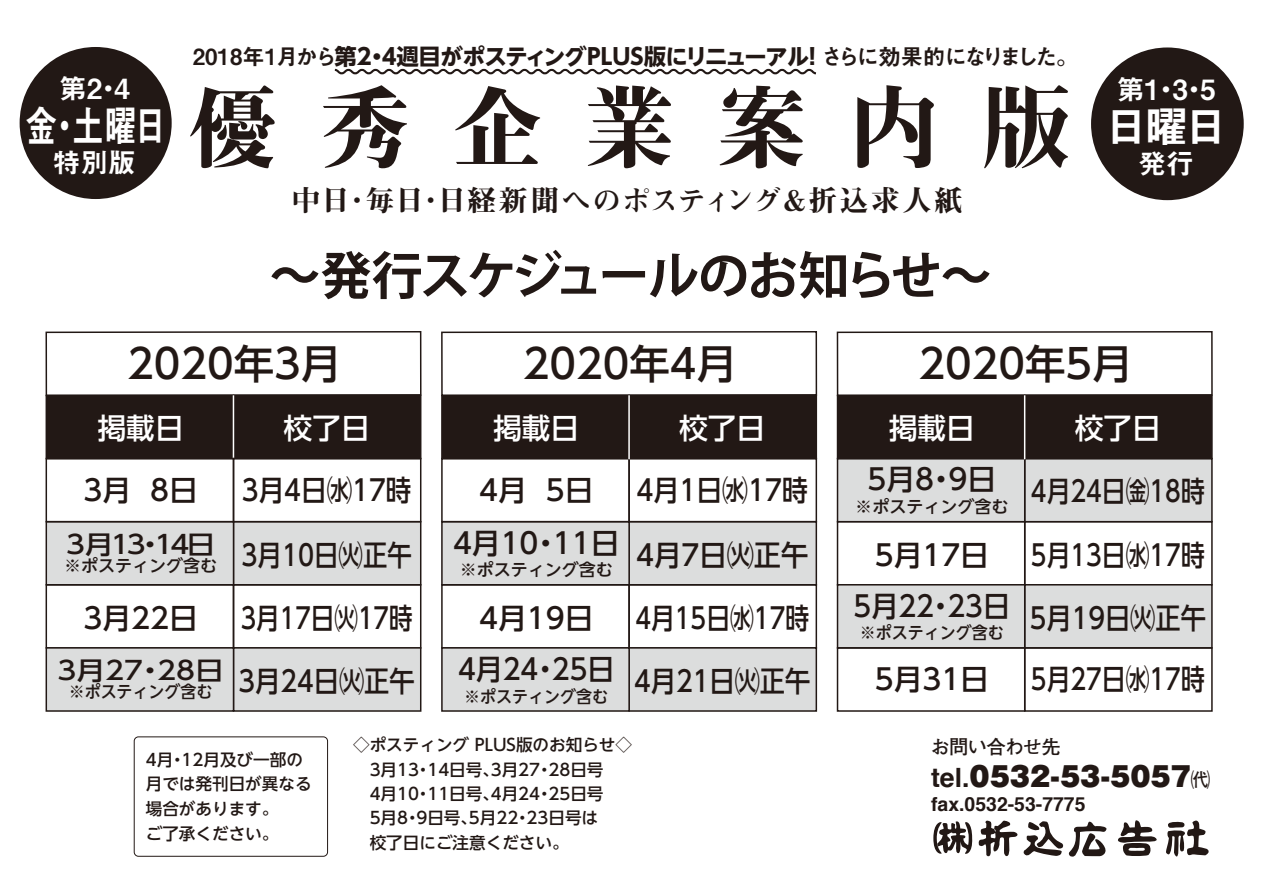
<style>
.page{position:relative;width:1263px;height:893px;background:#fff}
.page>*{position:absolute;margin:0;border:0;box-sizing:border-box;transform-origin:0 0}
.t1{font:90.15px "Midashi Min Pro MA31";letter-spacing:.465em;color:#221815}
.t2{font:700 51px "Koz Go Pr 6 N";letter-spacing:-.075em;color:#221815}
.t3{font:43.5px "Midashi Go Pro MB31";color:#fff}
.t4{font:43.2px "Midashi Go Pro MB31";color:#fff;scale:.75 1}
.t5{font:500 40.35px "UD Shin Go NT Pro";color:#221815}
.t6{font:500 28.65px/51.3px "UD Shin Go NT Pro";color:#221815;text-align:center}
.t7{font:500 28.65px "UD Shin Go NT Pro";color:#221815;scale:.83 1}
.t8{font:28.65px "Midashi Min Pro MA31";letter-spacing:.035em;color:#221815}
.t9{font:500 28.65px "UD Shin Go NT Pro";color:#fff}
.t10{font:500 28.65px "UD Shin Go NT Pro";color:#221815;scale:.82 1}
.t11{font:500 28.65px "UD Shin Go NT Pro";color:#221815;scale:.9 1}
.t12{font:500 28.65px "UD Shin Go NT Pro";color:#221815;scale:.94 1}
.t13{font:500 28.65px "UD Shin Go NT Pro";color:#221815;scale:.89 1}
.t14{font:500 28.65px "UD Shin Go NT Pro";color:#221815;scale:.85 1}
.t15{font:500 28.65px "UD Shin Go NT Pro";color:#221815;scale:.95 1}
.t16{font:27.9px "Midashi Go Pro MB31";color:#fff}
.t17{font:27.75px "Midashi Go Pro MB31";color:#fff}
.t18{font:900 26.55px "Gothic MB101 Pro";color:#221815}
.t19{font:500 25.35px "UD Shin Go NT Pro";color:#221815;scale:1.13 1}
.t20{font:700 22.35px "UD Shin Go NT Pro";letter-spacing:-.035em;color:#221815}
.t21{font:700 19.35px "Helvetica";color:#221815}
.t22{font:700 19.35px "Futo Go B101 Pro";letter-spacing:-.04em;color:#221815}
.t23{font:500 16.95px "UD Shin Go NT Pro";color:#221815;scale:.94 1}
.t24{font:500 16.95px "UD Shin Go NT Pro";color:#221815}
.t25{font:500 16.65px/24.5px "UD Shin Go NT Pro";color:#221815}
.s1{font-family:"Midashi Go Pro MB31";font-weight:400}
.s2{font-family:"Helvetica";font-weight:700}
.s3{font-family:"Futo Go B101 Pro";font-weight:700;font-size:19.35px}
</style>
<div class="page">
<svg style="left:1118px;top:820px;width:39px;height:36px"></svg>
<svg style="left:933px;top:820px;width:174px;height:37px"></svg>
<svg style="left:1166px;top:820px;width:43px;height:37px"></svg>
<div style="left:20px;top:47px;width:152px;height:152px;background:#221815;border-radius:50%"></div>
<div style="left:1091px;top:47px;width:153px;height:153px;background:#221815;border-radius:50%"></div>
<div style="left:134px;top:736px;width:194px;height:121px;border:1px solid #221815;border-radius:4px"></div>
<svg style="left:334px;top:68px;width:483px;height:7px"></svg>
<div style="left:46px;top:395px;width:188px;height:64px;background:#221815"></div>
<div style="left:233px;top:395px;width:188px;height:64px;background:#221815"></div>
<svg style="left:45px;top:331px;width:377px;height:66px"></svg>
<hr style="left:233px;top:395px;width:1px;height:64px;background:#fff">
<div style="left:628px;top:521px;width:189px;height:64px;background:#dcdddd"></div>
<div style="left:441px;top:521px;width:189px;height:64px;background:#dcdddd"></div>
<div style="left:628px;top:458px;width:189px;height:64px;border:2px solid #221815"></div>
<div style="left:441px;top:458px;width:189px;height:64px;border:2px solid #221815"></div>
<div style="left:628px;top:584px;width:189px;height:65px;border:2px solid #221815"></div>
<div style="left:441px;top:584px;width:189px;height:65px;border:2px solid #221815"></div>
<div style="left:628px;top:647px;width:189px;height:65px;background:#dcdddd;border:2px solid #221815"></div>
<div style="left:441px;top:647px;width:189px;height:65px;background:#dcdddd;border:2px solid #221815"></div>
<div style="left:441px;top:395px;width:189px;height:64px;background:#221815"></div>
<div style="left:628px;top:395px;width:189px;height:64px;background:#221815"></div>
<svg style="left:441px;top:331px;width:377px;height:66px"></svg>
<hr style="left:628px;top:395px;width:2px;height:64px;background:#fff">
<div style="left:1024px;top:458px;width:189px;height:64px;background:#dcdddd;border:2px solid #221815"></div>
<div style="left:837px;top:458px;width:188px;height:64px;background:#dcdddd;border:2px solid #221815"></div>
<div style="left:1024px;top:584px;width:189px;height:65px;background:#dcdddd;border:2px solid #221815"></div>
<div style="left:837px;top:584px;width:188px;height:65px;background:#dcdddd;border:2px solid #221815"></div>
<div style="left:1024px;top:647px;width:189px;height:65px;border:2px solid #221815"></div>
<div style="left:837px;top:647px;width:188px;height:65px;border:2px solid #221815"></div>
<div style="left:837px;top:395px;width:188px;height:64px;background:#221815"></div>
<div style="left:1024px;top:395px;width:189px;height:64px;background:#221815;border:2px solid #221815"></div>
<svg style="left:836px;top:331px;width:377px;height:66px"></svg>
<hr style="left:1024px;top:395px;width:1px;height:64px;background:#fff">
<div style="left:233px;top:521px;width:188px;height:64px;background:#dcdddd"></div>
<div style="left:46px;top:521px;width:188px;height:64px;background:#dcdddd"></div>
<div style="left:233px;top:458px;width:188px;height:64px;border:2px solid #221815"></div>
<div style="left:46px;top:458px;width:188px;height:64px;border:2px solid #221815"></div>
<div style="left:233px;top:584px;width:188px;height:65px;border:2px solid #221815"></div>
<div style="left:46px;top:584px;width:188px;height:65px;border:2px solid #221815"></div>
<div style="left:233px;top:647px;width:188px;height:65px;background:#dcdddd;border:2px solid #221815"></div>
<div style="left:46px;top:647px;width:188px;height:65px;background:#dcdddd;border:2px solid #221815"></div>
<h3 class="t17" style="left:59px;top:66px;width:73px">第2・4</h3>
<h3 class="t4" style="left:25px;top:91px;width:190px">金・土曜日</h3>
<h3 class="t17" style="left:53px;top:140px;width:85px">特別版</h3>
<h3 class="t20" style="left:193px;top:39px;width:887px"><span class="s1">2018年1月から</span>第2・４週目がポスティングPLUS版にリニューアル！ <span class="s1">さらに効果的になりました。</span></h3>
<h1 class="t1" style="left:188px;top:58px;width:885px">優秀企業案内版</h1>
<h3 class="t8" style="left:292px;top:178px;width:672px">中日・毎日・日経新聞へのポスティング＆折込求人紙</h3>
<h2 class="t2" style="left:269px;top:247px;width:723px">～発行スケジュールのお知らせ～</h2>
<h3 class="t16" style="left:1116px;top:67px;width:101px">第1・3・5</h3>
<h3 class="t3" style="left:1104px;top:92px;width:125px">日曜日</h3>
<h3 class="t16" style="left:1138px;top:141px;width:57px">発行</h3>
<h3 class="t5" style="left:127px;top:331px;width:216px">2020年3月</h3>
<h3 class="t5" style="left:523px;top:331px;width:216px">2020年4月</h3>
<h3 class="t5" style="left:918px;top:331px;width:216px">2020年5月</h3>
<h3 class="t9" style="left:98px;top:405px;width:88px">掲載日</h3>
<h3 class="t9" style="left:284px;top:405px;width:88px">校了日</h3>
<h3 class="t9" style="left:493px;top:405px;width:88px">掲載日</h3>
<h3 class="t9" style="left:679px;top:405px;width:88px">校了日</h3>
<h3 class="t9" style="left:889px;top:405px;width:88px">掲載日</h3>
<h3 class="t9" style="left:1075px;top:405px;width:88px">校了日</h3>
<h3 class="t13" style="left:242px;top:467px;width:192px">3月4日㈬17時</h3>
<h3 class="t14" style="left:242px;top:531px;width:202px">3月10日㈫正午</h3>
<h3 class="t10" style="left:241px;top:594px;width:211px">3月17日㈫17時</h3>
<h3 class="t6" style="left:84px;top:463px;width:116px">3月 8日</h3>
<h3 class="t19" style="left:66px;top:523px;width:134px">3月13・14日</h3>
<p class="t24" style="left:64px;top:551px;width:155px">※ポスティング含む</p>
<h3 class="t6" style="left:84px;top:591px;width:116px">3月22日</h3>
<h3 class="t19" style="left:57px;top:650px;width:149px">3月27・28日</h3>
<p class="t23" style="left:69px;top:678px;width:370px">※ポスティング含む <sup>3月24日㈫正午</sup></p>
<h3 class="t6" style="left:479px;top:463px;width:116px">4月 5日</h3>
<h3 class="t6" style="left:453px;top:516px;width:168px">4月10・11日</h3>
<p class="t24" style="left:460px;top:556px;width:155px">※ポスティング含む</p>
<h3 class="t6" style="left:479px;top:591px;width:116px">4月19日</h3>
<h3 class="t11" style="left:636px;top:467px;width:192px">4月1日㈬17時</h3>
<h3 class="t15" style="left:636px;top:531px;width:183px">4月7日㈫正午</h3>
<h3 class="t7" style="left:635px;top:594px;width:211px">4月15日㈬17時</h3>
<h3 class="t6" style="left:867px;top:453px;width:130px">5月8・9日</h3>
<p class="t24" style="left:855px;top:493px;width:155px">※ポスティング含む</p>
<h3 class="t6" style="left:854px;top:528px;width:158px">5月17日<br>5月22・23日</h3>
<h3 class="t7" style="left:1031px;top:468px;width:211px">4月24日㈮18時</h3>
<h3 class="t7" style="left:1031px;top:531px;width:211px">5月13日㈬17時</h3>
<p class="t23" style="left:860px;top:619px;width:370px">※ポスティング含む <sup>5月19日㈫正午</sup></p>
<h3 class="t12" style="left:458px;top:646px;width:168px">4月24・25日</h3>
<p class="t23" style="left:464px;top:682px;width:370px">※ポスティング含む <sup>4月21日㈫正午</sup></p>
<h3 class="t6" style="left:875px;top:653px;width:116px">5月31日</h3>
<h3 class="t7" style="left:1031px;top:656px;width:211px">5月27日㈬17時</h3>
<p class="t25" style="left:146px;top:746px;width:167px;line-height:24.9px">4月・12月及び一部の月では発刊日が異なる場合があります。<br>ご了承ください。</p>
<p class="t25" style="left:353px;top:732px;width:281px">◇ポスティング PLUS版のお知らせ◇　3月13・14日号、3月27・28日号　4月10・11日号、4月24・25日号　5月8・9日号、5月22・23日号は<br>　校了日にご注意ください。</p>
<p class="t22" style="left:930px;top:731px;width:132px">お問い合わせ先</p>
<h3 class="t18" style="left:931px;top:754px;width:281px"><span class="s2">tel.</span>0532-53-5057<span class="s3">㈹</span></h3>
<p class="t21" style="left:931px;top:788px;width:156px">fax.0532-53-7775</p>
</div>
